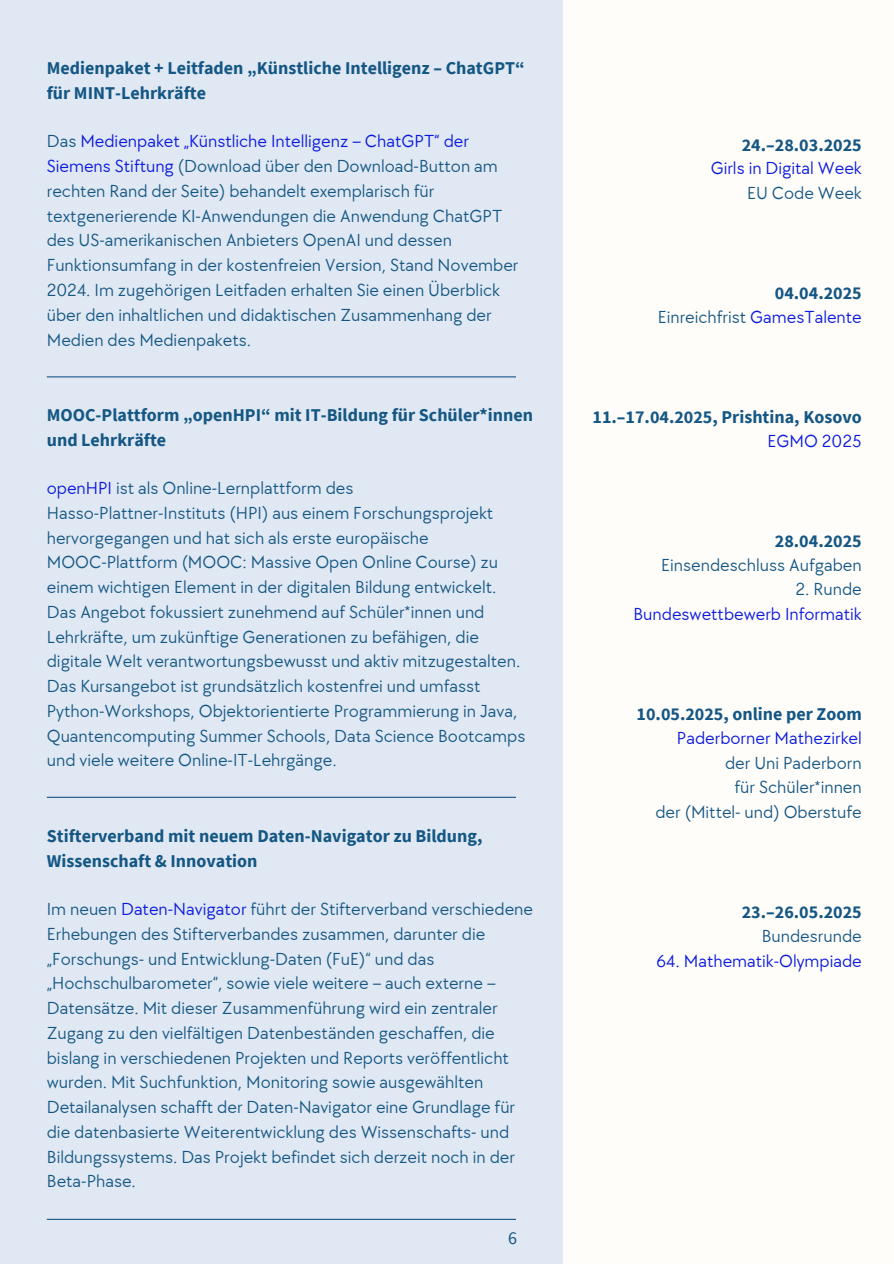
<style>
.page{position:relative;width:894px;height:1264px;background:#fff}
.page>*{position:absolute;margin:0;border:0;box-sizing:border-box;transform-origin:0 0}
.t1{font:18px/24.8px "TT Chocolates";color:#155784}
.t2{font:700 18px/24.8px "Source Sans Pro";color:#155784}
.t3{font:18px "TT Chocolates";color:#0a19dd}
.t4{font:18px "Source Sans Pro";color:#155784}
.s1{color:#0a19dd}
</style>
<div class="page">
<div style="left:0;top:0;width:562px;height:1263px;background:#e0e8f3"></div>
<div style="left:562px;top:0;width:331px;height:1263px;background:#fffdfa"></div>
<hr style="left:47px;top:376px;width:469px;height:1px;background:#155784">
<hr style="left:47px;top:796px;width:469px;height:1px;background:#155784">
<hr style="left:47px;top:1218px;width:469px;height:1px;background:#155784">
<h1 class="t2" style="left:47px;top:55px;width:479px">Medienpaket + Leitfaden „Künstliche Intelligenz – ChatGPT“ für MINT-Lehrkräfte</h1>
<p class="t1" style="left:47px;top:130px;width:473px">Das <span class="s1">Medienpaket „Künstliche Intelligenz – ChatGPT“ der Siemens Stiftung</span> (Download über den Download-Button am rechten Rand der Seite) behandelt exemplarisch für textgenerierende KI-Anwendungen die Anwendung ChatGPT des US-amerikanischen Anbieters OpenAI und dessen Funktionsumfang in der kostenfreien Version, Stand November 2024. Im zugehörigen Leitfaden erhalten Sie einen Überblick über den inhaltlichen und didaktischen Zusammenhang der Medien des Medienpakets.</p>
<h1 class="t2" style="left:47px;top:402px;width:487px">MOOC-Plattform „openHPI“ mit IT-Bildung für Schüler*innen und Lehrkräfte</h1>
<p class="t1" style="left:47px;top:476px;width:308px"><span class="s1">openHPI</span> ist als Online-Lernplattform des</p>
<p class="t1" style="left:47px;top:501px;width:448px">Hasso-Plattner-Instituts (HPI) aus einem Forschungsprojekt hervorgegangen und hat sich als erste europäische</p>
<p class="t1" style="left:47px;top:550px;width:453px">MOOC-Plattform (MOOC: Massive Open Online Course) zu einem wichtigen Element in der digitalen Bildung entwickelt.</p>
<p class="t1" style="left:47px;top:600px;width:480px">Das Angebot fokussiert zunehmend auf Schüler*innen und Lehrkräfte, um zukünftige Generationen zu befähigen, die digitale Welt verantwortungsbewusst und aktiv mitzugestalten.<br>Das Kursangebot ist grundsätzlich kostenfrei und umfasst Python-Workshops, Objektorientierte Programmierung in Java, Quantencomputing Summer Schools, Data Science Bootcamps und viele weitere Online-IT-Lehrgänge.</p>
<h1 class="t2" style="left:47px;top:823px;width:437px">Stifterverband mit neuem Daten-Navigator zu Bildung,<br>Wissenschaft &amp; Innovation</h1>
<p class="t1" style="left:47px;top:897px;width:487px">Im neuen <span class="s1">Daten-Navigator</span> führt der Stifterverband verschiedene Erhebungen des Stifterverbandes zusammen, darunter die „Forschungs- und Entwicklung-Daten (FuE)“ und das „Hochschulbarometer“, sowie viele weitere – auch externe – Datensätze. Mit dieser Zusammenführung wird ein zentraler Zugang zu den vielfältigen Datenbeständen geschaffen, die bislang in verschiedenen Projekten und Reports veröffentlicht wurden. Mit Suchfunktion, Monitoring sowie ausgewählten Detailanalysen schafft der Daten-Navigator eine Grundlage für die datenbasierte Weiterentwicklung des Wissenschafts- und Bildungssystems. Das Projekt befindet sich derzeit noch in der Beta-Phase.</p>
<p class="t4" style="left:508px;top:1226px;width:10px">6</p>
<p class="t2" style="left:741px;top:132px;width:121px">24.–28.03.2025</p>
<p class="t3" style="left:710px;top:158px;width:152px">Girls in Digital Week</p>
<p class="t1" style="left:746px;top:181px;width:116px">EU Code Week</p>
<p class="t2" style="left:774px;top:280px;width:88px">04.04.2025</p>
<p class="t1" style="left:657px;top:305px;width:205px">Einreichfrist <span class="s1">GamesTalente</span></p>
<p class="t2" style="left:592px;top:404px;width:271px">11.–17.04.2025, Prishtina, Kosovo</p>
<p class="t3" style="left:767px;top:430px;width:96px">EGMO 2025</p>
<p class="t2" style="left:774px;top:528px;width:88px">28.04.2025</p>
<p class="t1" style="left:661px;top:553px;width:202px">Einsendeschluss Aufgaben</p>
<p class="t1" style="left:795px;top:577px;width:68px">2. Runde</p>
<p class="t3" style="left:633px;top:604px;width:230px">Bundeswettbewerb Informatik</p>
<p class="t2" style="left:636px;top:701px;width:227px">10.05.2025, online per Zoom</p>
<p class="t3" style="left:676px;top:727px;width:186px">Paderborner Mathezirkel</p>
<p class="t1" style="left:724px;top:751px;width:138px">der Uni Paderborn</p>
<p class="t1" style="left:734px;top:775px;width:129px">für Schüler*innen</p>
<p class="t1" style="left:655px;top:800px;width:208px">der (Mittel- und) Oberstufe</p>
<p class="t2" style="left:741px;top:899px;width:121px">23.–26.05.2025</p>
<p class="t1" style="left:761px;top:924px;width:102px">Bundesrunde</p>
<p class="t3" style="left:656px;top:950px;width:206px">64. Mathematik-Olympiade</p>
</div>
